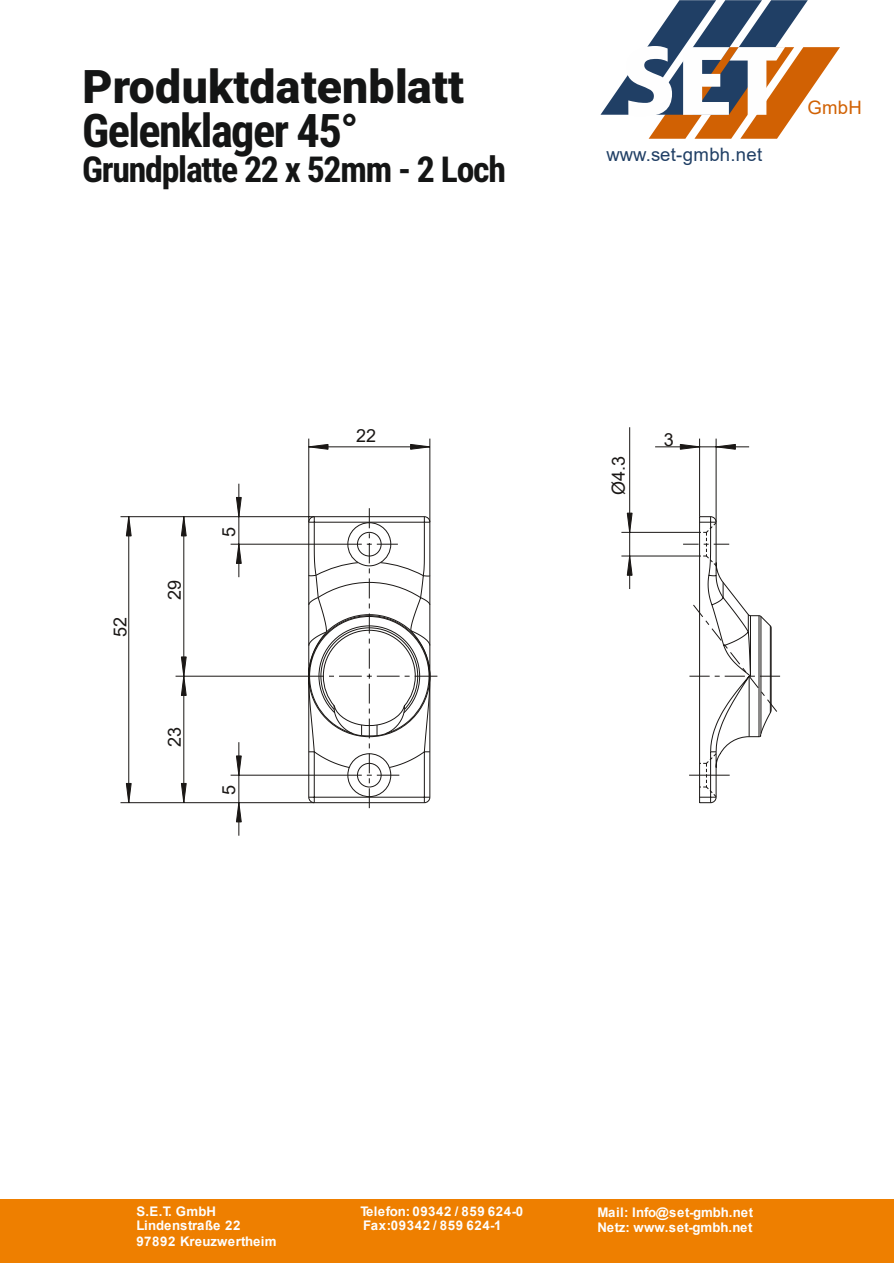
<style>
.page{position:relative;width:894px;height:1263px;background:#fff}
.page>*{position:absolute;margin:0;border:0;box-sizing:border-box;transform-origin:0 0}
.t1{font:900 46.35px "Roboto";letter-spacing:.005em;color:#141515}
.t2{font:700 46.35px "Roboto Condensed";letter-spacing:-.035em;color:#141515}
.t3{font:700 35.7px "Roboto Condensed";letter-spacing:-.035em;color:#141515}
.t4{font:18.45px "Arial";letter-spacing:.015em;color:#203f65}
.t5{font:18.45px "Arial";color:#d16103}
.t6{font:18px "Arial";color:#1a1715}
.t7{font:700 13.2px "Arial";letter-spacing:.02em;color:#fefefe}
.t8{font:700 13.2px "Arial";letter-spacing:.045em;color:#fefefe}
.t9{font:700 13.2px "Arial";color:#fefefe}
</style>
<div class="page">
<svg style="left:600px;top:0;width:239px;height:139px"></svg>
<div style="left:0;top:1199px;width:892px;height:64px;background:#ee7f00"></div>
<svg style="left:120px;top:427px;width:660px;height:409px"></svg>
<svg style="left:308px;top:516px;width:463px;height:287px"></svg>
<svg style="left:698px;top:521px;width:53px;height:277px"></svg>
<svg style="left:308px;top:521px;width:122px;height:254px"></svg>
<h1 class="t1" style="left:82px;top:68px;width:383px">Produktdatenblatt</h1>
<h1 class="t2" style="left:82px;top:112px;width:278px">Gelenklager 45°</h1>
<h2 class="t3" style="left:82px;top:156px;width:425px">Grundplatte 22 x 52mm - 2 Loch</h2>
<h3 class="t6" style="left:113px;top:637px;width:22px;rotate:-90deg">52</h3>
<h3 class="t6" style="left:168px;top:600px;width:22px;rotate:-90deg">29</h3>
<h3 class="t6" style="left:168px;top:747px;width:22px;rotate:-90deg">23</h3>
<h3 class="t6" style="left:222px;top:536px;width:12px;rotate:-90deg">5</h3>
<h3 class="t6" style="left:222px;top:795px;width:12px;rotate:-90deg">5</h3>
<h3 class="t6" style="left:356px;top:429px;width:22px">22</h3>
<h3 class="t4" style="left:606px;top:148px;width:157px">www.set-gmbh.net</h3>
<h3 class="t5" style="left:807px;top:100px;width:56px">GmbH</h3>
<h3 class="t6" style="left:611px;top:495px;width:41px;rotate:-90deg">Ø4.3</h3>
<h3 class="t6" style="left:663px;top:433px;width:12px">3</h3>
<p class="t7" style="left:136px;top:1206px;width:81px">S.E.T. GmbH</p>
<p class="t9" style="left:136px;top:1221px;width:106px">Lindenstraße 22</p>
<p class="t7" style="left:136px;top:1237px;width:142px">97892 Kreuzwertheim</p>
<p class="t8" style="left:360px;top:1206px;width:164px">Telefon: 09342 / 859 624-0</p>
<p class="t8" style="left:363px;top:1221px;width:140px">Fax:09342 / 859 624-1</p>
<p class="t7" style="left:597px;top:1208px;width:157px">Mail: Info@set-gmbh.net</p>
<p class="t7" style="left:597px;top:1222px;width:156px">Netz: www.set-gmbh.net</p>
</div>
